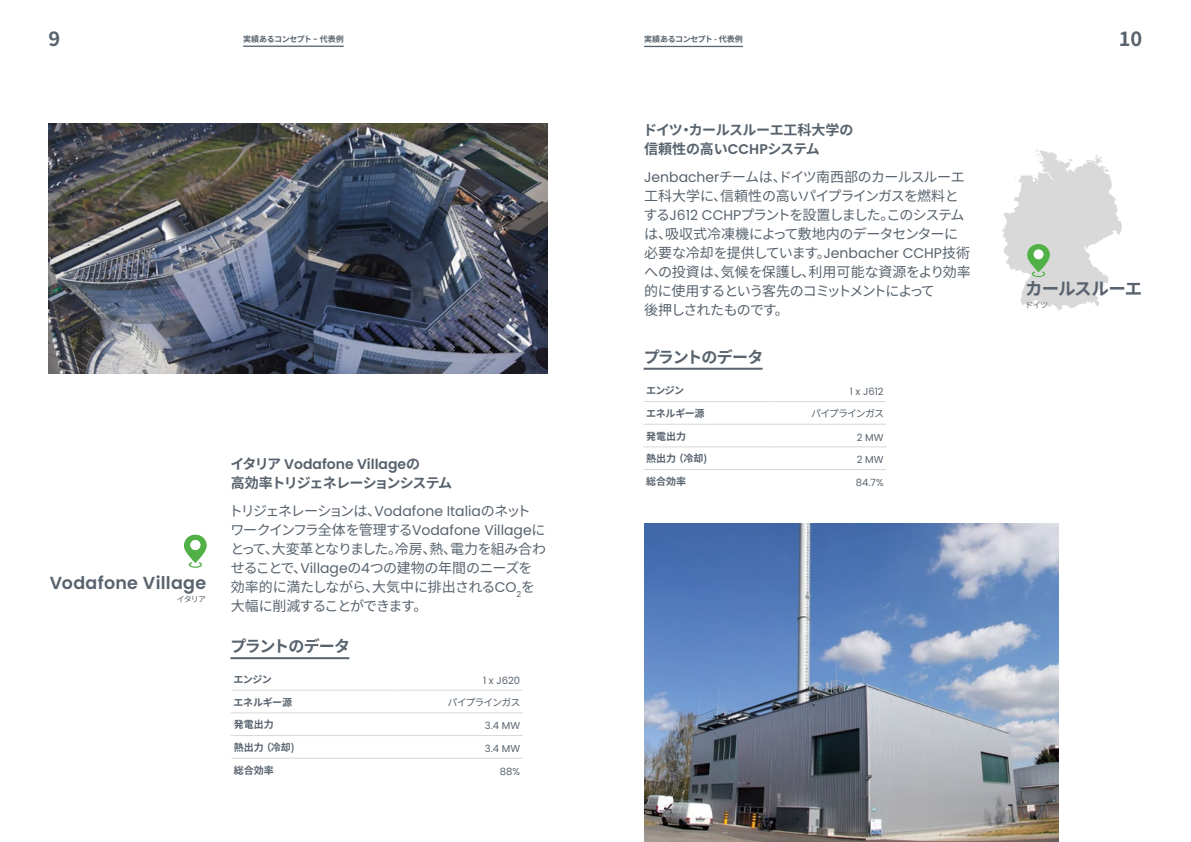
<style>
.page{position:relative;width:1191px;height:842px;background:#fff}
.page>*{position:absolute;margin:0;border:0;box-sizing:border-box;transform-origin:0 0}
.t1{font:700 20px "Noto Sans CJ Kjp";color:#58636e}
.t2{font:600 17.5px "Poppins";letter-spacing:.02em;color:#58636e}
.t3{font:700 17.5px "Noto Sans CJ Kjp";letter-spacing:-.055em;color:#58636e}
.t4{font:700 16px "Noto Sans CJ Kjp";letter-spacing:-.055em;color:#58636e}
.t5{font:14px/19px "Noto Sans CJ Kjp";letter-spacing:-.055em;color:#58636e}
.t6{font:700 14px/28px "Noto Sans CJ Kjp";letter-spacing:-.055em;color:#58636e}
.t7{font:700 14px/19px "Noto Sans CJ Kjp";letter-spacing:-.025em;color:#58636e}
.t8{font:600 14px "Poppins";color:#58636e}
.t9{font:700 10px "Noto Sans CJ Kjp";color:#58636e}
.t10{font:10px "Poppins";color:#58636e}
.t11{font:10px "Noto Sans CJ Kjp";letter-spacing:-.095em;color:#58636e}
.t12{font:700 8px "Noto Sans CJ Kjp";letter-spacing:-.035em;color:#58636e}
.t13{font:8px "Noto Sans CJ Kjp";letter-spacing:-.09em;color:#58636e}
.s1{font-family:"Poppins";font-weight:600}
.s2{font-family:"Noto Sans CJ Kjp";font-weight:700}
.s3{font-weight:400}
.s4{font-family:"Poppins";font-weight:400}
.s5{font-family:"Poppins"}
</style>
<div class="page">
<img style="left:49px;top:124px;width:498px;height:249px">
<img style="left:644px;top:523px;width:414px;height:319px">
<hr style="left:644px;top:46px;width:99px;height:1px;background:#58636e">
<hr style="left:243px;top:46px;width:101px;height:1px;background:#58636e">
<svg style="left:1002px;top:148px;width:120px;height:163px"></svg>
<hr style="left:773px;top:401px;width:112px;height:1px;background:#d5d8db">
<hr style="left:773px;top:424px;width:113px;height:1px;background:#d5d8db">
<hr style="left:773px;top:447px;width:113px;height:1px;background:#d5d8db">
<hr style="left:773px;top:469px;width:113px;height:1px;background:#d5d8db">
<hr style="left:644px;top:401px;width:129px;height:1px;background:#d5d8db">
<hr style="left:643px;top:424px;width:130px;height:1px;background:#d5d8db">
<hr style="left:643px;top:447px;width:130px;height:1px;background:#d5d8db">
<hr style="left:644px;top:469px;width:129px;height:1px;background:#d5d8db">
<hr style="left:643px;top:368px;width:119px;height:2px;background:#58636e">
<svg style="left:184px;top:534px;width:23px;height:34px"></svg>
<div style="left:190px;top:540px;width:10px;height:10px;background:#fff;border-radius:50%"></div>
<hr style="left:398px;top:690px;width:124px;height:1px;background:#d5d8db">
<hr style="left:398px;top:713px;width:125px;height:1px;background:#d5d8db">
<hr style="left:398px;top:735px;width:125px;height:1px;background:#d5d8db">
<hr style="left:398px;top:758px;width:124px;height:1px;background:#d5d8db">
<hr style="left:232px;top:690px;width:166px;height:1px;background:#d5d8db">
<hr style="left:231px;top:713px;width:167px;height:1px;background:#d5d8db">
<hr style="left:231px;top:735px;width:167px;height:1px;background:#d5d8db">
<hr style="left:231px;top:758px;width:167px;height:1px;background:#d5d8db">
<hr style="left:230px;top:657px;width:119px;height:2px;background:#58636e">
<h1 class="t1" style="left:49px;top:27px;width:13px">9</h1>
<p class="t12" style="left:243px;top:35px;width:102px">実績あるコンセプト <span class="s1">-</span> 代表例</p>
<p class="t12" style="left:644px;top:35px;width:100px">実績あるコンセプト - 代表例</p>
<h1 class="t1" style="left:1118px;top:27px;width:25px">10</h1>
<p class="t2" style="left:50px;top:573px;width:158px">Vodafone Village</p>
<p class="t13" style="left:177px;top:594px;width:31px">イタリア</p>
<p class="t8" style="left:230px;top:456px;width:191px"><span class="s2">イタリア</span> Vodafone Village<span class="s2">の</span></p>
<p class="t6" style="left:229px;top:469px;width:304px">高効率トリジェネレーションシステム<br><span class="s3">トリジェネレーションは、</span><span class="s4">Vodafone Italia</span><span class="s3">のネット</span></p>
<p class="t5" style="left:230px;top:521px;width:317px">ワークインフラ全体を管理する<span class="s5">Vodafone Village</span>にとって、大変革となりました。冷房、熱、電力を組み合わせることで、<span class="s5">Village</span>の<span class="s5">4</span>つの建物の年間のニーズを効率的に満たしながら、大気中に排出される<span class="s5">CO</span><sub>2</sub>を大幅に削減することができます。</p>
<p class="t4" style="left:230px;top:637px;width:121px">プラントのデータ</p>
<p class="t9" style="left:233px;top:673px;width:40px">エンジン</p>
<p class="t10" style="left:483px;top:675px;width:39px">1 x J620</p>
<p class="t9" style="left:233px;top:696px;width:60px">エネルギー源</p>
<p class="t11" style="left:447px;top:696px;width:75px">パイプラインガス</p>
<p class="t9" style="left:234px;top:719px;width:41px">発電出力</p>
<p class="t10" style="left:485px;top:720px;width:37px">3.4 MW</p>
<p class="t9" style="left:234px;top:742px;width:63px">熱出力 （冷却)</p>
<p class="t10" style="left:485px;top:743px;width:37px">3.4 MW</p>
<p class="t9" style="left:234px;top:764px;width:41px">総合効率</p>
<p class="t10" style="left:500px;top:765px;width:22px">88%</p>
<p class="t7" style="left:643px;top:121px;width:212px">ドイツ・カールスルーエ工科大学の信頼性の高い<span class="s1">CCHP</span>システム</p>
<p class="t5" style="left:643px;top:168px;width:329px"><span class="s5">Jenbacher</span>チームは、ドイツ南西部のカールスルーエ工科大学に、信頼性の高いパイプラインガスを燃料とする<span class="s5">J612 CCHP</span>プラントを設置しました。このシステムは、吸収式冷凍機によって敷地内のデータセンターに必要な冷却を提供しています。<span class="s5">Jenbacher CCHP</span>技術への投資は、気候を保護し、利用可能な資源をより効率的に使用するという客先のコミットメントによって<br>後押しされたものです。</p>
<p class="t4" style="left:643px;top:348px;width:121px">プラントのデータ</p>
<p class="t9" style="left:646px;top:385px;width:40px">エンジン</p>
<p class="t10" style="left:849px;top:386px;width:35px">1 x J612</p>
<p class="t9" style="left:646px;top:408px;width:60px">エネルギー源</p>
<p class="t11" style="left:811px;top:408px;width:75px">パイプラインガス</p>
<p class="t9" style="left:646px;top:430px;width:41px">発電出力</p>
<p class="t10" style="left:857px;top:431px;width:28px">2 MW</p>
<p class="t9" style="left:646px;top:453px;width:63px">熱出力 （冷却)</p>
<p class="t10" style="left:857px;top:454px;width:28px">2 MW</p>
<p class="t9" style="left:646px;top:476px;width:41px">総合効率</p>
<p class="t10" style="left:856px;top:477px;width:29px">84.7%</p>
<p class="t3" style="left:1025px;top:279px;width:119px">カールスルーエ</p>
<p class="t13" style="left:1025px;top:301px;width:25px">ドイツ</p>
</div>
